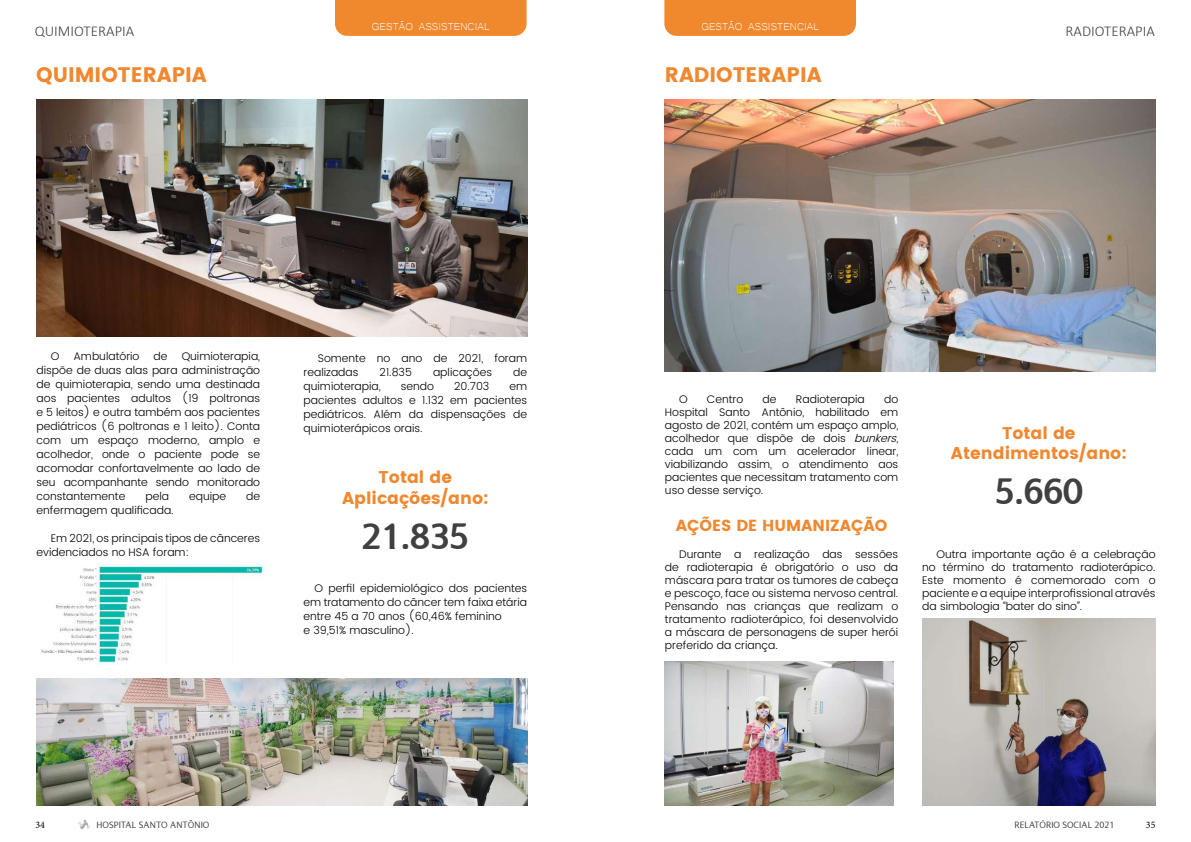
<style>
.page{position:relative;width:1191px;height:842px;background:#fff}
.page>*{position:absolute;margin:0;border:0;box-sizing:border-box;transform-origin:0 0}
.t1{font:700 40px "LT Internet";letter-spacing:-.005em;color:#404040}
.t2{font:21px "Poppins";color:#f08830}
.t3{font:17px/20.4px "Poppins";color:#f08830;text-align:center}
.t4{font:16px "Poppins";color:#f08830}
.t5{font:300 15px "Calibri";color:#414141}
.t6{font:13px "Microsoft Yi Baiti";color:#fff}
.t7{font:300 11px/14px "Poppins";color:#000;text-align:justify}
.t8{font:10px "LT Internet";color:#494a48}
.t9{font:10px "Minion Pro";color:#000}
.s1{font-style:italic}
</style>
<div class="page">
<svg style="left:78px;top:820px;width:12px;height:9px"></svg>
<div style="left:335px;top:0;width:191px;height:36px;background:#f0882e"></div>
<div style="left:664px;top:0;width:192px;height:36px;background:#f0882e"></div>
<img style="left:37px;top:100px;width:490px;height:236px">
<img style="left:665px;top:100px;width:490px;height:271px">
<img style="left:41px;top:564px;width:226px;height:101px">
<img style="left:37px;top:678px;width:490px;height:128px">
<img style="left:665px;top:661px;width:229px;height:145px">
<img style="left:922px;top:619px;width:233px;height:187px">
<p class="t6" style="left:372px;top:19px;width:119px">GESTÃO ASSISTENCIAL</p>
<p class="t6" style="left:701px;top:19px;width:119px">GESTÃO ASSISTENCIAL</p>
<h3 class="t5" style="left:35px;top:22px;width:101px">QUIMIOTERAPIA</h3>
<h3 class="t5" style="left:1065px;top:22px;width:91px">RADIOTERAPIA</h3>
<h2 class="t2" style="left:36px;top:62px;width:172px">QUIMIOTERAPIA</h2>
<h2 class="t2" style="left:665px;top:63px;width:158px">RADIOTERAPIA</h2>
<p class="t7" style="left:51px;top:349px;width:10px">O</p>
<p class="t7" style="left:73px;top:349px;width:68px">Ambulatório</p>
<p class="t7" style="left:154px;top:349px;width:15px">de</p>
<p class="t7" style="left:37px;top:349px;width:225px;text-indent:145px">Quimioterapia, dispõe de duas alas para administração de quimioterapia, sendo uma destinada aos pacientes adultos (19 poltronas e 5 leitos) e outra também aos pacientes pediátricos (6 poltronas e 1 leito). Conta com um espaço moderno, amplo e acolhedor, onde o paciente pode se acomodar confortavelmente ao lado de seu acompanhante sendo monitorado constantemente</p>
<p class="t7" style="left:145px;top:489px;width:25px">pela</p>
<p class="t7" style="left:189px;top:489px;width:38px">equipe</p>
<p class="t7" style="left:246px;top:489px;width:15px">de</p>
<p class="t7" style="left:37px;top:503px;width:139px">enfermagem qualificada.</p>
<p class="t7" style="left:37px;top:531px;width:225px;text-indent:14px">Em 2021, os principais tipos de cânceres evidenciados no HSA foram:</p>
<p class="t7" style="left:303px;top:351px;width:225px;text-indent:14px">Somente no ano de 2021, foram realizadas</p>
<p class="t7" style="left:379px;top:365px;width:34px">21.835</p>
<p class="t7" style="left:433px;top:365px;width:61px">aplicações</p>
<p class="t7" style="left:513px;top:365px;width:15px">de</p>
<p class="t7" style="left:303px;top:379px;width:79px">quimioterapia,</p>
<p class="t7" style="left:401px;top:379px;width:35px">sendo</p>
<p class="t7" style="left:454px;top:379px;width:37px">20.703</p>
<p class="t7" style="left:303px;top:379px;width:225px;text-indent:206px">em pacientes adultos e 1.132 em pacientes pediátricos. Além da dispensações de quimioterápicos orais.</p>
<p class="t7" style="left:679px;top:393px;width:10px">O</p>
<p class="t7" style="left:707px;top:393px;width:38px">Centro</p>
<p class="t7" style="left:762px;top:393px;width:15px">de</p>
<p class="t7" style="left:796px;top:393px;width:71px">Radioterapia</p>
<p class="t7" style="left:665px;top:393px;width:237px;line-height:13px;text-align:left;text-indent:219px">do<br>Hospital Santo Antônio, habilitado em agosto de 2021, contém um espaço amplo, acolhedor que dispõe de dois <span class="s1">bunkers</span>, cada um com um acelerador linear, viabilizando assim, o atendimento aos pacientes que necessitam tratamento com uso desse serviço.</p>
<h3 class="t3" style="left:951px;top:423px;width:177px">Total de<br>Atendimentos/ano:</h3>
<h1 class="t1" style="left:995px;top:471px;width:89px">5.660</h1>
<h3 class="t3" style="left:342px;top:467px;width:148px">Total de<br>Aplicações/ano:</h3>
<h1 class="t1" style="left:361px;top:515px;width:109px">21.835</h1>
<h3 class="t4" style="left:676px;top:516px;width:213px">AÇÕES DE HUMANIZAÇÃO</h3>
<p class="t7" style="left:665px;top:548px;width:235px;line-height:13px;text-indent:14px">Durante a realização das sessões de radioterapia é obrigatório o uso da máscara para tratar os tumores de cabeça e pescoço, face ou sistema nervoso central.<br>Pensando nas crianças que realizam o tratamento radioterápico, foi desenvolvido a máscara de personagens de super herói preferido da criança.</p>
<p class="t7" style="left:922px;top:548px;width:235px;line-height:13px;text-indent:14px">Outra importante ação é a celebração no término do tratamento radioterápico.<br>Este momento é comemorado com o paciente e a equipe interprofissional através da simbologia “bater do sino”.</p>
<p class="t7" style="left:303px;top:581px;width:225px;text-align:left;text-indent:11px">O perfil epidemiológico dos pacientes em tratamento do câncer tem faixa etária entre 45 a 70 anos (60,46% feminino<br>e 39,51% masculino).</p>
<p class="t9" style="left:35px;top:818px;width:11px">34</p>
<p class="t8" style="left:96px;top:820px;width:115px">HOSPITAL SANTO ANTÔNIO</p>
<p class="t8" style="left:1014px;top:819px;width:101px">RELATÓRIO SOCIAL 2021</p>
<p class="t9" style="left:1146px;top:818px;width:11px">35</p>
</div>
